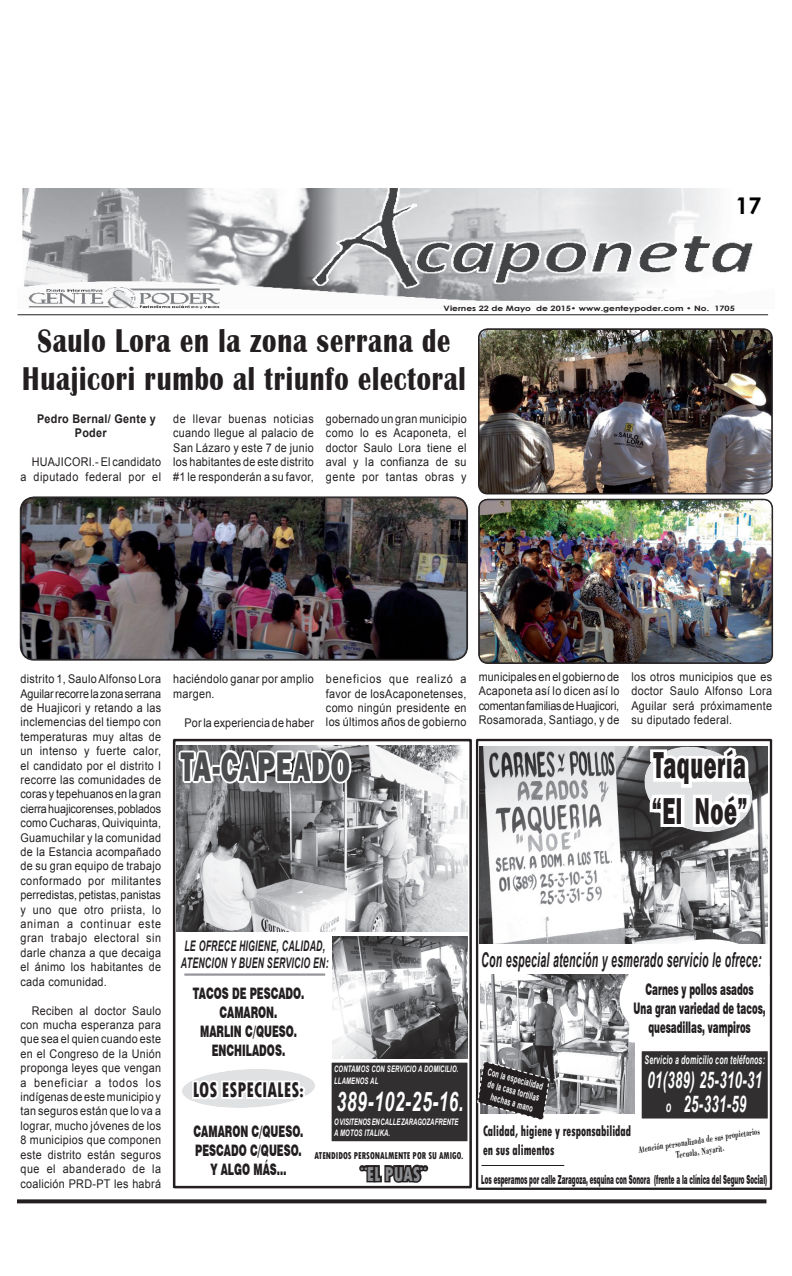
<style>
.page{position:relative;width:792px;height:1276px;background:#fff}
.page>*{position:absolute;margin:0;border:0;box-sizing:border-box;transform-origin:0 0}
.t1{font:800 42.5px "Franklin Gothic";letter-spacing:.025em;color:#4b4c4d;scale:.66 1}
.t2{font:800 38.5px/45.3px "Franklin Gothic";letter-spacing:.025em;color:#231f20;scale:.57 1}
.t3{font:700 33.9px/38.6px "Britannic";letter-spacing:.03em;color:#231f20;text-align:center;scale:.78 1}
.t4{font:italic 700 26.9px "Arial";letter-spacing:.03em;color:#fff;scale:.66 1}
.t5{font:italic 700 23px/24.6px "Arial";letter-spacing:.03em;color:#fff;text-align:center;scale:.57 1}
.t6{font:700 23px "Century Gothic";color:#000}
.t7{font:800 condensed 22.3px "Tw Cen";color:#231f20;scale:.81 1}
.t8{font:800 condensed 21.2px "Tw Cen";color:#8b8d90;scale:.83 1}
.t9{font:italic 700 20.4px "Arial";letter-spacing:.03em;color:#231f20;scale:.52 1}
.t10{font:900 15.9px/19.1px "Swiss 721 BT";color:#231f20;text-align:center;scale:.54 1}
.t11{font:900 15.8px/19px "Swiss 721 BT";color:#231f20;text-align:center;scale:.62 1}
.t12{font:800 condensed 15.7px/18.9px "Tw Cen";color:#231f20;scale:.72 1}
.t13{font:italic 700 14.6px/17.5px "Arial";letter-spacing:.03em;color:#231f20;scale:.6 1}
.t14{font:900 12.5px "Swiss 721 BT";color:#231f20;scale:.45 1}
.t15{font:italic 700 12.1px "Arial";letter-spacing:.03em;color:#fff;scale:.57 1}
.t16{font:12px/14.4px "Arial";letter-spacing:.03em;color:#231f20;text-align:justify;scale:.9 1}
.t17{font:700 12px/14.4px "Arial";letter-spacing:.03em;color:#231f20;scale:.9 1}
.t18{font:12px "Arial";letter-spacing:.01em;color:#231f20;scale:.9 1}
.t19{font:800 condensed 10.5px "Tw Cen";color:#231f20;scale:.83 1}
.t20{font:700 10.2px/11.3px "Bodoni BT";color:#231f20;text-align:center;scale:.61 1}
.t21{font:italic 700 9.8px/11.8px "Arial";color:#fff;text-align:center;scale:.59 1}
.t22{font:italic 700 9px/10.8px "Arial";letter-spacing:-.005em;color:#fff;scale:.66 1}
.t23{font:italic 700 9px "Arial";letter-spacing:.03em;color:#fff;scale:.66 1}
.t24{font:700 7.4px "Century Gothic";color:#231f20;scale:1.23 1}
.s1{font-size:15.7px}
</style>
<div class="page">
<svg style="left:17px;top:1199px;width:749px;height:4px;background:#373435"></svg>
<img style="left:22px;top:188px;width:731px;height:121px">
<hr style="left:18px;top:314px;width:750px;height:1px;background:#231f20">
<svg style="left:17px;top:315px;width:456px;height:1px"></svg>
<svg style="left:732px;top:194px;width:21px;height:26px"></svg>
<img style="left:479px;top:329px;width:293px;height:165px">
<div style="left:479px;top:329px;width:293px;height:165px;border:1px solid #231f20;border-radius:9px"></div>
<img style="left:21px;top:497px;width:446px;height:162px">
<div style="left:21px;top:497px;width:446px;height:162px;border:1px solid #231f20;border-radius:13px"></div>
<img style="left:479px;top:499px;width:293px;height:164px">
<div style="left:479px;top:499px;width:293px;height:164px;border:1px solid #231f20;border-radius:9px"></div>
<div style="left:173px;top:739px;width:299px;height:449px;border:3px solid #231f20"></div>
<svg style="left:356px;top:1141px;width:75px;height:44px"></svg>
<img style="left:176px;top:745px;width:291px;height:186px">
<img style="left:333px;top:936px;width:134px;height:122px">
<div style="left:332px;top:1062px;width:135px;height:79px;background:#312f30"></div>
<svg style="left:177px;top:747px;width:177px;height:39px"></svg>
<svg style="left:182px;top:1069px;width:133px;height:39px"></svg>
<hr style="left:185px;top:973px;width:140px;height:1px;background:#76787b">
<hr style="left:185px;top:975px;width:140px;height:1px;background:#76787b">
<div style="left:476px;top:739px;width:296px;height:451px;border:2px solid #231f20"></div>
<hr style="left:481px;top:1165px;width:83px;height:1px;background:#231f20">
<img style="left:479px;top:746px;width:289px;height:197px">
<img style="left:481px;top:974px;width:153px;height:140px">
<svg style="left:613px;top:927px;width:160px;height:125px"></svg>
<div style="left:642px;top:1051px;width:126px;height:67px;background:#312f30"></div>
<svg style="left:476px;top:1059px;width:75px;height:62px;background:#555254"></svg>
<svg style="left:641px;top:738px;width:116px;height:168px"></svg>
<h3 class="t6" style="left:736px;top:188px;width:27px">17</h3>
<p class="t24" style="left:444px;top:303px;width:238px">Viernes 22 de Mayo de 2015• www.genteypoder.com • No. 1705</p>
<h3 class="t3" style="left:22px;top:321px;width:570px">Saulo Lora en la zona serrana de<br>Huajicori rumbo al triunfo electoral</h3>
<p class="t17" style="left:75px;top:412px;width:92px;text-indent:-38px">Pedro Bernal/ Gente y<br>Poder</p>
<p class="t16" style="left:20px;top:455px;width:158px;text-align:right">HUAJICORI.- El candidato<br>a diputado federal por el</p>
<p class="t16" style="left:173px;top:412px;width:158px">de llevar buenas noticias cuando llegue al palacio de San Lázaro y este 7 de junio los habitantes de este distrito #1 le responderán a su favor,</p>
<p class="t16" style="left:326px;top:412px;width:158px">gobernado un gran municipio como lo es Acaponeta, el doctor Saulo Lora tiene el aval y la confianza de su gente por tantas obras y</p>
<p class="t16" style="left:20px;top:672px;width:158px">distrito 1, Saulo Alfonso Lora Aguilar recorre la zona serrana de Huajicori y retando a las inclemencias del tiempo con temperaturas muy altas de un intenso y fuerte calor, el candidato por el distrito I recorre las comunidades de coras y tepehuanos en la gran cierra huajicorenses, poblados como Cucharas, Quiviquinta, Guamuchilar y la comunidad de la Estancia acompañado de su gran equipo de trabajo conformado por militantes perredistas, petistas, panistas y uno que otro priista, lo animan a continuar este gran trabajo electoral sin darle chanza a que decaiga el ánimo los habitantes de cada comunidad.</p>
<p class="t16" style="left:20px;top:1003px;width:158px;text-indent:11px">Reciben al doctor Saulo con mucha esperanza para que sea el quien cuando este en el Congreso de la Unión proponga leyes que vengan a beneficiar a todos los indígenas de este municipio y tan seguros están que lo va a lograr, mucho jóvenes de los 8 municipios que componen este distrito están seguros que el abanderado de la coalición PRD-PT les habrá</p>
<p class="t16" style="left:173px;top:672px;width:158px">haciéndolo ganar por amplio margen.</p>
<p class="t18" style="left:185px;top:714px;width:145px">Por la experiencia de haber</p>
<p class="t16" style="left:326px;top:672px;width:158px">beneficios que realizó a favor de losAcaponetenses, como ningún presidente en los últimos años de gobierno</p>
<p class="t16" style="left:479px;top:669px;width:158px">municipales en el gobierno de Acaponeta así lo dicen así lo comentan familias de Huajicori, Rosamorada, Santiago, y de</p>
<p class="t16" style="left:631px;top:669px;width:158px">los otros municipios que es doctor Saulo Alfonso Lora Aguilar será próximamente su diputado federal.</p>
<h1 class="t1" style="left:181px;top:739px;width:258px">TA-CAPEADO</h1>
<h2 class="t2" style="left:652px;top:742px;width:169px">Taquería “El Noé”</h2>
<p class="t13" style="left:181px;top:937px;width:248px">LE OFRECE HIGIENE, CALIDAD,<br>ATENCION Y BUEN SERVICIO EN:</p>
<h3 class="t11" style="left:193px;top:983px;width:181px">TACOS DE PESCADO.<br>CAMARON.<br>MARLIN C/QUESO.<br>ENCHILADOS.</h3>
<h3 class="t7" style="left:193px;top:1076px;width:139px">LOS ESPECIALES:</h3>
<h3 class="t11" style="left:194px;top:1121px;width:179px">CAMARON C/QUESO.<br>PESCADO C/QUESO.<br>Y ALGO MÁS…</h3>
<p class="t23" style="left:334px;top:1063px;width:190px">CONTAMOS CON SERVICIO A DOMICILIO.</p>
<p class="t23" style="left:334px;top:1075px;width:68px">LLAMENOS AL</p>
<h3 class="t4" style="left:337px;top:1083px;width:194px">389-102-25-16.</h3>
<p class="t22" style="left:334px;top:1117px;width:190px">O VISITENOS EN CALLE ZARAGOZA FRENTE<br>A MOTOS ITALIKA.</p>
<p class="t19" style="left:315px;top:1149px;width:181px">ATENDIDOS PERSONALMENTE POR SU AMIGO.</p>
<h3 class="t8" style="left:361px;top:1161px;width:80px">¨EL PUAS¨</h3>
<h3 class="t9" style="left:481px;top:946px;width:541px">Con especial atención y esmerado servicio le ofrece:</h3>
<p class="t21" style="left:490px;top:1066px;width:98px;rotate:15deg">Con la especialidad de la casa tortillas hechas a mano</p>
<h3 class="t10" style="left:634px;top:979px;width:246px">Carnes y pollos asados<br>Una gran variedad de tacos, quesadillas, vampiros</h3>
<p class="t15" style="left:645px;top:1051px;width:213px">Servicio a domicilio con teléfonos:</p>
<h3 class="t5" style="left:647px;top:1068px;width:203px">01(389) 25-310-31 <span class="s1">o</span> 25-331-59</h3>
<h3 class="t12" style="left:483px;top:1122px;width:207px">Calidad, higiene y responsabilidad en sus alimentos</h3>
<p class="t20" style="left:637px;top:1143px;width:203px;rotate:-9deg">Atención personalizada de sus propietarios<br>Tecuala, Nayarit.</p>
<p class="t14" style="left:481px;top:1171px;width:638px">Los esperamos por calle Zaragoza, esquina con Sonora (frente a la clínica del Seguro Social)</p>
</div>
